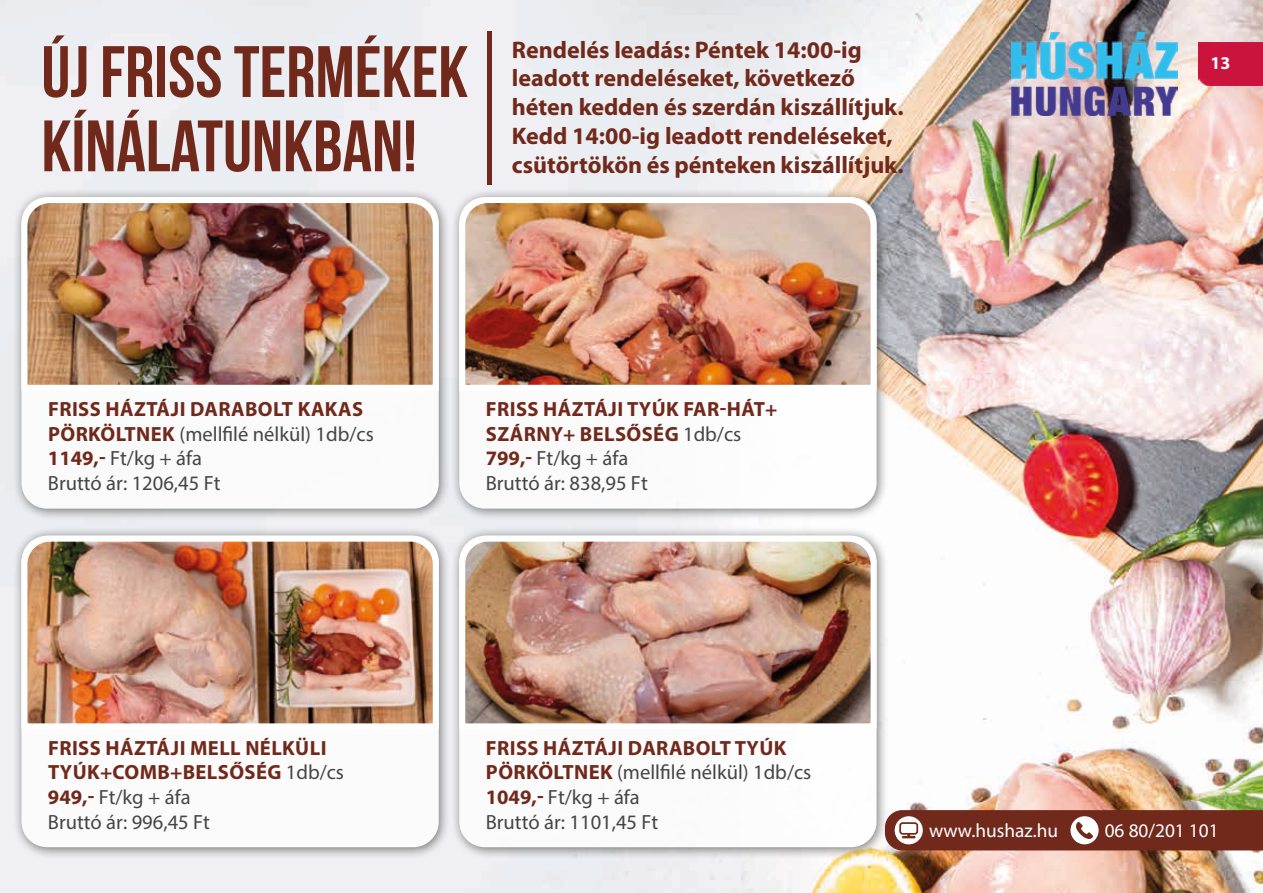
<style>
.page{position:relative;width:1263px;height:893px;background:#fff}
.page>*{position:absolute;margin:0;border:0;box-sizing:border-box;transform-origin:0 0}
.t1{font:700 72.6px/74.2px "Bebas Neue";color:#70291b}
.t2{font:700 24px/28.8px "Myriad Pro";color:#70291b}
.t3{font:20.55px/24.8px "Myriad Pro";color:#464544}
.t4{font:700 20.55px/24.8px "Myriad Pro";letter-spacing:.02em;color:#70291b}
.t5{font:19.35px "Myriad Pro";color:#fff}
.t6{font:700 18px "Myriad Pro";color:#fff}
.s1{font-weight:700;color:#70291b}
.s2{font-weight:400;color:#464544}
</style>
<div class="page">
<img style="left:0;top:0;width:1263px;height:893px">
<div style="left:13px;top:188px;width:438px;height:333px;background:#1d1d1b;opacity:.75"></div>
<div style="left:21px;top:197px;width:418px;height:312px;background:#fff;border-radius:26px"></div>
<div style="left:13px;top:527px;width:438px;height:332px;background:#1d1d1b;opacity:.75"></div>
<div style="left:21px;top:536px;width:418px;height:311px;background:#fff;border-radius:26px"></div>
<div style="left:450px;top:188px;width:439px;height:333px;background:#1d1d1b;opacity:.75"></div>
<div style="left:459px;top:197px;width:417px;height:312px;background:#fff;border-radius:26px"></div>
<div style="left:450px;top:527px;width:439px;height:332px;background:#1d1d1b;opacity:.75"></div>
<div style="left:459px;top:536px;width:417px;height:311px;background:#fff;border-radius:26px"></div>
<hr style="left:487px;top:31px;width:4px;height:153px;background:#70291b">
<img style="left:18px;top:194px;width:424px;height:200px">
<img style="left:18px;top:533px;width:424px;height:199px">
<img style="left:456px;top:194px;width:423px;height:200px">
<img style="left:456px;top:533px;width:423px;height:199px">
<svg style="left:885px;top:810px;width:378px;height:40px;background:#7b392c"></svg>
<div style="left:1198px;top:43px;width:65px;height:42px;background:#ca133d"></div>
<img style="left:1012px;top:32px;width:166px;height:84px">
<h1 class="t1" style="left:41px;top:34px;width:428px">ÚJ FRISS TERMÉKEK<br>KÍNÁLATUNKBAN!</h1>
<p class="t2" style="left:512px;top:34px;width:393px">Rendelés leadás: Péntek 14:00-ig leadott rendeléseket, következő héten kedden és szerdán kiszállítjuk.<br>Kedd 14:00-ig leadott rendeléseket, csütörtökön és pénteken kiszállítjuk.</p>
<p class="t3" style="left:48px;top:396px;width:327px"><span class="s1">FRISS HÁZTÁJI DARABOLT KAKAS<br>PÖRKÖLTNEK</span> (mellfilé nélkül) 1db/cs<br><span class="s1">1149,-</span> Ft/kg + áfa<br>Bruttó ár: 1206,45 Ft</p>
<p class="t4" style="left:486px;top:396px;width:293px">FRISS HÁZTÁJI TYÚK FAR-HÁT+<br>SZÁRNY+ BELSŐSÉG <span class="s2">1db/cs<br></span>799,- <span class="s2">Ft/kg + áfa<br>Bruttó ár: 838,95 Ft</span></p>
<p class="t6" style="left:1210px;top:51px;width:21px">13</p>
<p class="t4" style="left:48px;top:735px;width:298px">FRISS HÁZTÁJI MELL NÉLKÜLI<br>TYÚK+COMB+BELSŐSÉG <span class="s2">1db/cs<br></span>949,- <span class="s2">Ft/kg + áfa<br>Bruttó ár: 996,45 Ft</span></p>
<p class="t3" style="left:486px;top:735px;width:327px"><span class="s1">FRISS HÁZTÁJI DARABOLT TYÚK<br>PÖRKÖLTNEK</span> (mellfilé nélkül) 1db/cs<br><span class="s1">1049,-</span> Ft/kg + áfa<br>Bruttó ár: 1101,45 Ft</p>
<p class="t5" style="left:929px;top:819px;width:131px">www.hushaz.hu</p>
<p class="t5" style="left:1105px;top:819px;width:115px">06 80/201 101</p>
</div>
